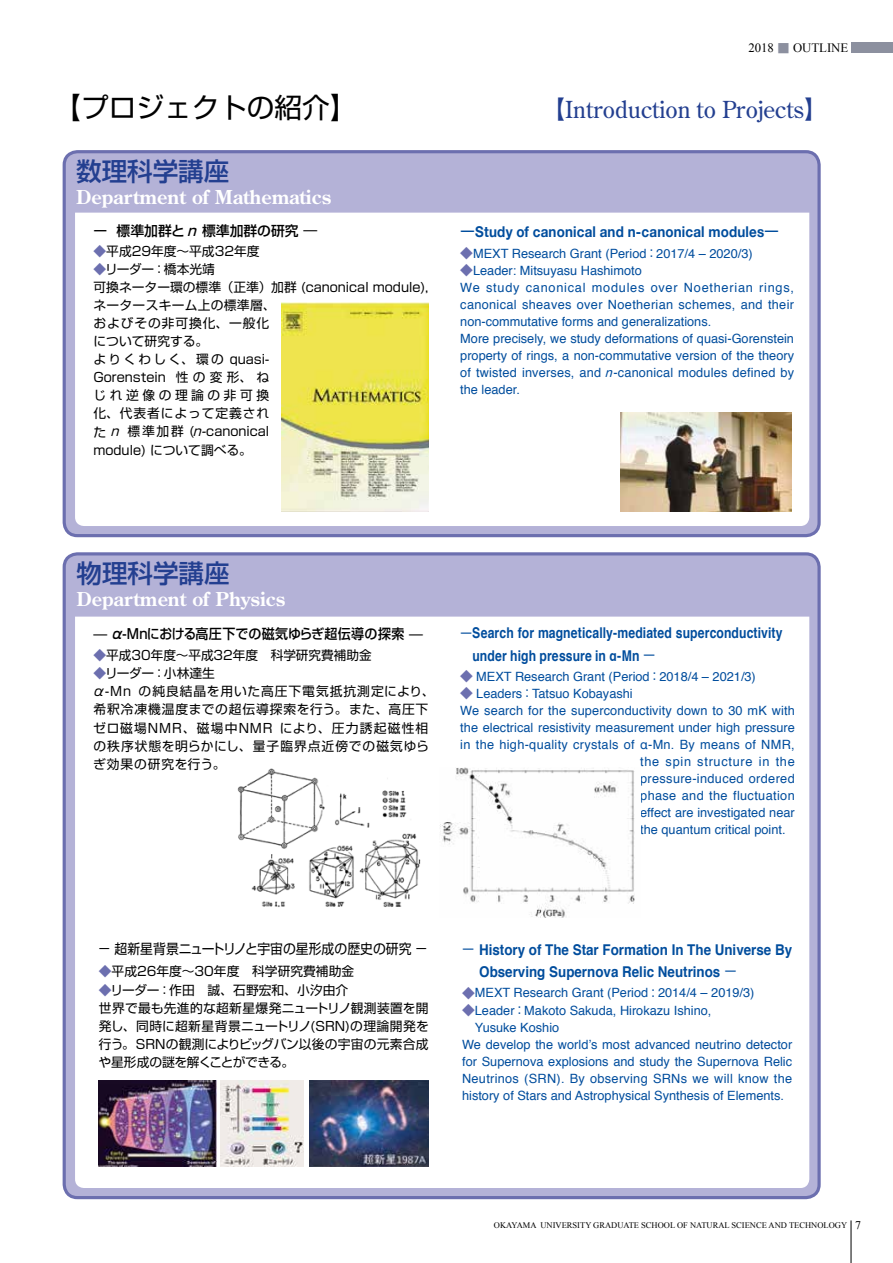
<style>
.page{position:relative;width:893px;height:1263px;background:#fff}
.page>*{position:absolute;margin:0;border:0;box-sizing:border-box;transform-origin:0 0}
.t1{font:27.6px "Shin Go Pr 6 N";color:#000}
.t2{font:500 25.5px "Shin Go Pr 6 N";color:#233f90}
.t3{font:23.4px "Century Old Style Std";color:#233f90}
.t4{font:700 19.2px "Century Old Style Std";color:#fff}
.t5{font:700 14.85px/22.4px "Helvetica";color:#004d9d;scale:.9 1}
.t6{font:700 14.85px/22.4px "Helvetica";color:#004d9d;scale:.82 1}
.t7{font:700 14.85px "Helvetica Neue";letter-spacing:.015em;color:#004d9d;scale:.9 1}
.t8{font:500 13.8px "Shin Go Pr 6 N";color:#000}
.t9{font:13.8px "Shin Go Pr 6 N";color:#000}
.t10{font:12.75px/17px "Helvetica";color:#004d9d}
.t11{font:12.75px/18px "Shin Go Pr 6 N";letter-spacing:.005em;color:#000}
.t12{font:12.75px/18.1px "Shin Go Pr 6 N";letter-spacing:.07em;color:#000}
.t13{font:12.75px "Helvetica";letter-spacing:.025em;color:#004d9d}
.t14{font:12.75px "Helvetica";letter-spacing:.02em;color:#004d9d}
.t15{font:12.75px "Helvetica";letter-spacing:.03em;color:#004d9d}
.t16{font:12.75px "Helvetica";letter-spacing:.055em;color:#004d9d}
.t17{font:12.75px "Times New Roman";color:#000}
.t18{font:8.55px "Times New Roman";color:#000}
.s1{font-family:"Koz Min Pro";color:#8c909f}
.s2{font-family:"Shin Go Pr 6 N"}
.s3{font-weight:400}
.s4{font-style:italic}
.s5{color:#6c6faf}
.s6{font-family:"Shin Go Pr 6 N";font-weight:400}
.s7{font-family:"Shin Go Pr 6 N";color:#6c6faf}
.s8{font-family:"Koz Min Pro";font-weight:400}
.s9{font-size:11.7px}
</style>
<div class="page">
<div style="left:64px;top:152px;width:755px;height:384px;background:#b4b2d7;border-radius:13px"></div>
<div style="left:63px;top:150px;width:758px;height:387px;border:3px solid #6c6faf;border-radius:13px"></div>
<div style="left:75px;top:213px;width:734px;height:313px;background:#fff"></div>
<div style="left:64px;top:554px;width:755px;height:643px;background:#b4b2d7;border-radius:13px"></div>
<div style="left:63px;top:552px;width:758px;height:647px;border:3px solid #6c6faf;border-radius:13px"></div>
<div style="left:75px;top:617px;width:734px;height:571px;background:#fff"></div>
<div style="left:851px;top:43px;width:42px;height:10px;background:#8c909f"></div>
<hr style="left:851px;top:1220px;width:1px;height:43px;background:#000">
<img style="left:282px;top:303px;width:146px;height:209px">
<img style="left:621px;top:412px;width:171px;height:100px">
<img style="left:231px;top:767px;width:198px;height:145px">
<img style="left:439px;top:767px;width:201px;height:150px">
<img style="left:99px;top:1080px;width:117px;height:87px">
<img style="left:220px;top:1080px;width:84px;height:87px">
<img style="left:309px;top:1080px;width:119px;height:87px">
<p class="t17" style="left:748px;top:39px;width:101px">2018 <span class="s1">■</span> OUTLINE</p>
<h1 class="t1" style="left:54px;top:85px;width:306px">【プロジェクトの紹介】</h1>
<h3 class="t3" style="left:542px;top:95px;width:287px"><span class="s2">【</span>Introduction to Projects<span class="s2">】</span></h3>
<h2 class="t2" style="left:76px;top:150px;width:155px">数理科学講座</h2>
<h3 class="t4" style="left:76px;top:184px;width:257px">Department of Mathematics</h3>
<p class="t8" style="left:94px;top:220px;width:225px"><span class="s3">ー</span> 標準加群と <span class="s4">n</span>標準加群の研究 ―</p>
<p class="t11" style="left:94px;top:241px;width:168px"><span class="s5">◆</span>平成29年度～平成32年度</p>
<p class="t11" style="left:94px;top:259px;width:336px"><span class="s5">◆</span>リーダー：橋本光靖<br>可換ネーター環の標準（正準）加群 (canonical module),ネータースキーム上の標準層、<br>およびその非可換化、一般化<br>について研究する。<br>よりくわしく、環の quasi-<br>Gorenstein 性の変形、ね<br>じれ逆像の理論の非可換<br>化、代表者によって定義され<br>た <span class="s4">n</span> 標準加群 (<span class="s4">n-</span>canonical<br>module) について調べる。</p>
<p class="t7" style="left:460px;top:220px;width:356px"><span class="s6">ー</span>Study of canonical and n-canonical modules<span class="s6">ー</span></p>
<p class="t10" style="left:460px;top:245px;width:294px"><span class="s7">◆</span>MEXT Research Grant (Period<span class="s2">：</span>2017/4 – 2020/3)</p>
<p class="t10" style="left:460px;top:262px;width:335px"><span class="s7">◆</span>Leader: Mitsuyasu Hashimoto<br>We study canonical modules over Noetherian rings, canonical sheaves over Noetherian schemes, and their non-commutative forms and generalizations.<br>More precisely, we study deformations of quasi-Gorenstein property of rings, a non-commutative version of the theory of twisted inverses, and <span class="s4">n</span>-canonical modules defined by the leader.</p>
<h2 class="t2" style="left:77px;top:552px;width:155px">物理科学講座</h2>
<h3 class="t4" style="left:77px;top:586px;width:210px">Department of Physics</h3>
<p class="t8" style="left:94px;top:622px;width:331px">— α-Mnにおける高圧下での磁気ゆらぎ超伝導の探索 —</p>
<p class="t11" style="left:94px;top:645px;width:280px"><span class="s5">◆</span>平成30年度～平成32年度　科学研究費補助金</p>
<p class="t12" style="left:92px;top:663px;width:344px"><span class="s5">◆</span>リーダー：小林達生<br>α-Mn の純良結晶を用いた高圧下電気抵抗測定により、希釈冷凍機温度までの超伝導探索を行う。また、高圧下ゼロ磁場NMR、磁場中NMR により、圧力誘起磁性相の秩序状態を明らかにし、量子臨界点近傍での磁気ゆらぎ効果の研究を行う。</p>
<p class="t6" style="left:459px;top:622px;width:396px"><span class="s6">－</span>Search for magnetically-mediated superconductivity<span class="s8">　</span> under high pressure in α-Mn <span class="s6">－</span></p>
<p class="t10" style="left:460px;top:668px;width:297px"><span class="s7">◆</span> MEXT Research Grant (Period<span class="s2">：</span>2018/4 – 2021/3)</p>
<p class="t10" style="left:460px;top:685px;width:174px"><span class="s7">◆</span> Leaders<span class="s2">：</span>Tatsuo Kobayashi</p>
<p class="t10" style="left:460px;top:702px;width:336px">We search for the superconductivity down to 30 mK with</p>
<p class="t10" style="left:460px;top:719px;width:336px">the electrical resistivity measurement under high pressure</p>
<p class="t13" style="left:460px;top:735px;width:336px">in the high-quality crystals of α-Mn. By means of NMR,</p>
<p class="t16" style="left:640px;top:752px;width:156px">the spin structure in the</p>
<p class="t13" style="left:640px;top:769px;width:156px">pressure-induced ordered</p>
<p class="t15" style="left:640px;top:786px;width:156px">phase and the fluctuation</p>
<p class="t10" style="left:640px;top:804px;width:156px">effect are investigated near</p>
<p class="t10" style="left:640px;top:821px;width:147px">the quantum critical point.</p>
<p class="t9" style="left:98px;top:937px;width:332px">－ 超新星背景ニュートリノと宇宙の星形成の歴史の研究－</p>
<p class="t11" style="left:99px;top:962px;width:257px"><span class="s5">◆</span>平成26年度～30年度　科学研究費補助金</p>
<p class="t11" style="left:99px;top:980px;width:332px"><span class="s5">◆</span>リーダー：作田　誠、石野宏和、小汐由介<br>世界で最も先進的な超新星爆発ニュートリノ観測装置を開発し、同時に超新星背景ニュートリノ(SRN)の理論開発を行う。SRNの観測によりビッグバン以後の宇宙の元素合成や星形成の謎を解くことができる。</p>
<p class="t5" style="left:461px;top:938px;width:370px"><span class="s6">－</span> History of The Star Formation In The Universe By<span class="s8">　</span> Observing Supernova Relic Neutrinos <span class="s6">－　　　</span></p>
<p class="t10" style="left:462px;top:985px;width:294px"><span class="s7">◆</span>MEXT Research Grant (Period<span class="s2">：</span>2014/4 – 2019/3)</p>
<p class="t10" style="left:462px;top:1002px;width:251px"><span class="s7">◆</span>Leader<span class="s2">：</span>Makoto Sakuda, Hirokazu Ishino,</p>
<p class="t10" style="left:475px;top:1019px;width:86px">Yusuke Koshio</p>
<p class="t10" style="left:462px;top:1036px;width:332px">We develop the world’s most advanced neutrino detector</p>
<p class="t10" style="left:462px;top:1053px;width:332px">for Supernova explosions and study the Supernova Relic</p>
<p class="t14" style="left:462px;top:1068px;width:332px">Neutrinos (SRN). By observing SRNs we will know the</p>
<p class="t10" style="left:462px;top:1087px;width:323px">history of Stars and Astrophysical Synthesis of Elements.</p>
<p class="t18" style="left:494px;top:1219px;width:369px">OKAYAMA UNIVERSITY GRADUATE SCHOOL OF NATURAL SCIENCE AND TECHNOLOGY <span class="s9">7</span></p>
</div>
